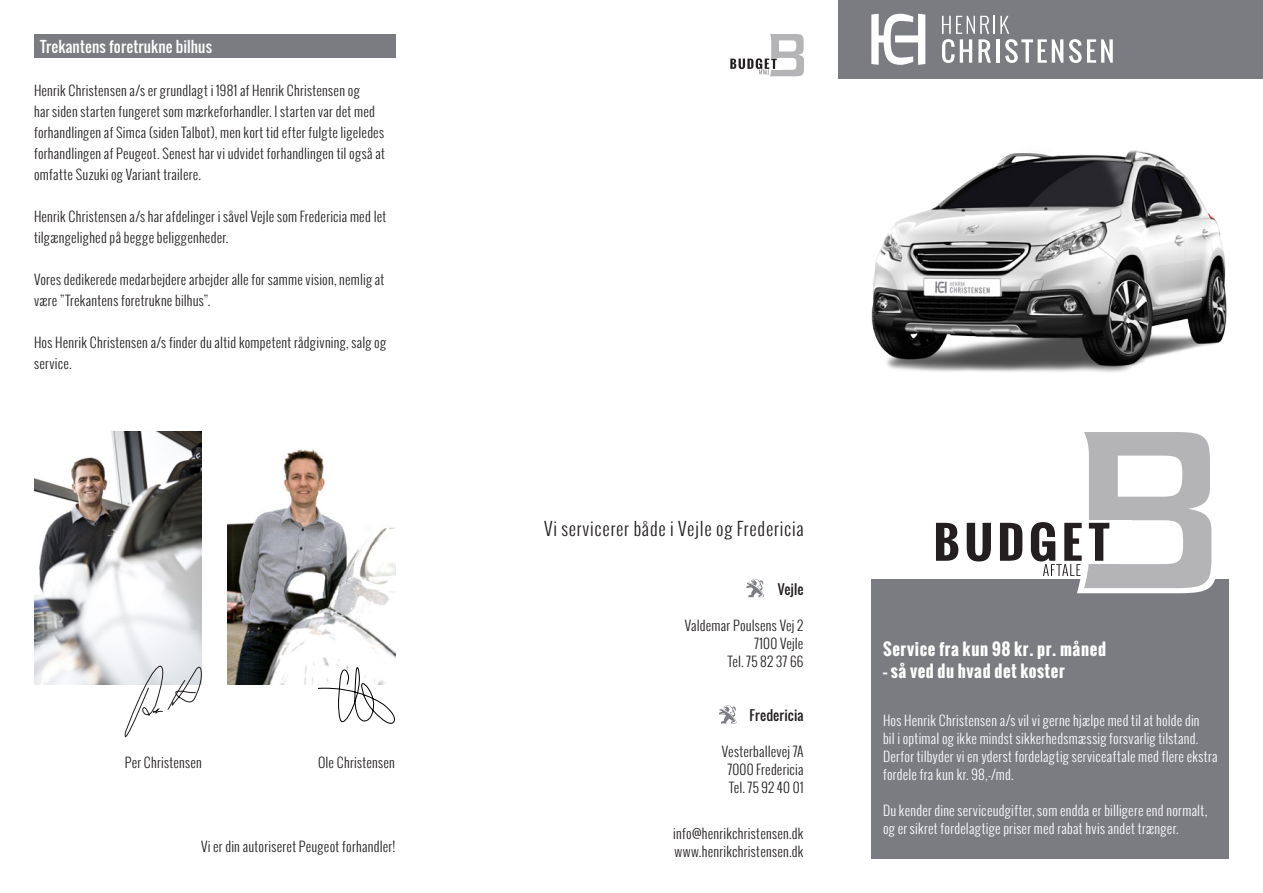
<style>
.page{position:relative;width:1263px;height:893px;background:#fff}
.page>*{position:absolute;margin:0;border:0;box-sizing:border-box;transform-origin:0 0}
.t1{font:300 18px "Oswald";letter-spacing:.04em;color:#231f20}
.t2{font:700 16.5px "Oswald";letter-spacing:.04em;color:#fff}
.t3{font:15px "Oswald";letter-spacing:.015em;color:#fff}
.t4{font:300 13.5px/21px "Oswald";letter-spacing:.015em;color:#231f20}
.t5{font:300 13.5px/18px "Oswald";letter-spacing:.015em;color:#fff}
.t6{font:13.5px "Oswald";letter-spacing:.01em;color:#231f20}
</style>
<div class="page">
<div style="left:872px;top:580px;width:357px;height:279px;background:#7b7c82"></div>
<div style="left:838px;top:0;width:425px;height:78px;background:#7b7c82"></div>
<svg style="left:871px;top:14px;width:54px;height:51px"></svg>
<svg style="left:942px;top:16px;width:121px;height:47px"></svg>
<svg style="left:1069px;top:39px;width:12px;height:24px"></svg>
<svg style="left:1087px;top:39px;width:26px;height:24px"></svg>
<svg style="left:746px;top:579px;width:18px;height:18px"></svg>
<svg style="left:719px;top:705px;width:18px;height:19px"></svg>
<img style="left:871px;top:150px;width:356px;height:223px">
<svg style="left:936px;top:432px;width:280px;height:161px"></svg>
<svg style="left:730px;top:34px;width:74px;height:42px"></svg>
<img style="left:34px;top:431px;width:168px;height:253px">
<img style="left:227px;top:449px;width:168px;height:235px">
<svg style="left:125px;top:664px;width:77px;height:73px"></svg>
<svg style="left:318px;top:664px;width:77px;height:60px"></svg>
<div style="left:34px;top:34px;width:361px;height:24px;background:#7b7c82"></div>
<p class="t3" style="left:40px;top:35px;width:173px">Trekantens foretrukne bilhus</p>
<p class="t4" style="left:34px;top:80px;width:353px">Henrik Christensen a/s er grundlagt i 1981 af Henrik Christensen og<br>har siden starten fungeret som mærkeforhandler. I starten var det med forhandlingen af Simca (siden Talbot), men kort tid efter fulgte ligeledes forhandlingen af Peugeot. Senest har vi udvidet forhandlingen til også at omfatte Suzuki og Variant trailere.</p>
<p class="t4" style="left:34px;top:206px;width:354px">Henrik Christensen a/s har afdelinger i såvel Vejle som Fredericia med let tilgængelighed på begge beliggenheder.</p>
<p class="t4" style="left:34px;top:269px;width:352px">Vores dedikerede medarbejdere arbejder alle for samme vision, nemlig at være ”Trekantens foretrukne bilhus”.</p>
<p class="t4" style="left:34px;top:332px;width:354px">Hos Henrik Christensen a/s finder du altid kompetent rådgivning, salg og service.</p>
<p class="t4" style="left:125px;top:752px;width:79px">Per Christensen</p>
<p class="t4" style="left:318px;top:752px;width:78px">Ole Christensen</p>
<p class="t4" style="left:201px;top:836px;width:196px">Vi er din autoriseret Peugeot forhandler!</p>
<h1 class="t1" style="left:544px;top:516px;width:261px">Vi servicerer både i Vejle og Fredericia</h1>
<p class="t6" style="left:778px;top:579px;width:27px">Vejle</p>
<p class="t4" style="left:685px;top:616px;width:120px;line-height:18px;text-align:right">Valdemar Poulsens Vej 2<br>7100 Vejle<br>Tel. 75 82 37 66</p>
<p class="t6" style="left:750px;top:705px;width:56px">Fredericia</p>
<p class="t4" style="left:722px;top:742px;width:83px;line-height:18px;text-align:center">Vesterballevej 7A<br>7000 Fredericia<br>Tel. 75 92 40 01</p>
<p class="t4" style="left:673px;top:824px;width:132px;line-height:18px">info@henrikchristensen.dk www.henrikchristensen.dk</p>
<p class="t2" style="left:883px;top:637px;width:225px">Service fra kun 98 kr. pr. måned</p>
<p class="t2" style="left:883px;top:659px;width:183px">– så ved du hvad det koster</p>
<p class="t5" style="left:883px;top:711px;width:336px">Hos Henrik Christensen a/s vil vi gerne hjælpe med til at holde din<br>bil i optimal og ikke mindst sikkerhedsmæssig forsvarlig tilstand.<br>Derfor tilbyder vi en yderst fordelagtig serviceaftale med flere ekstra fordele fra kun kr. 98,-/md.</p>
<p class="t5" style="left:883px;top:801px;width:326px">Du kender dine serviceudgifter, som endda er billigere end normalt, og er sikret fordelagtige priser med rabat hvis andet trænger.</p>
</div>
